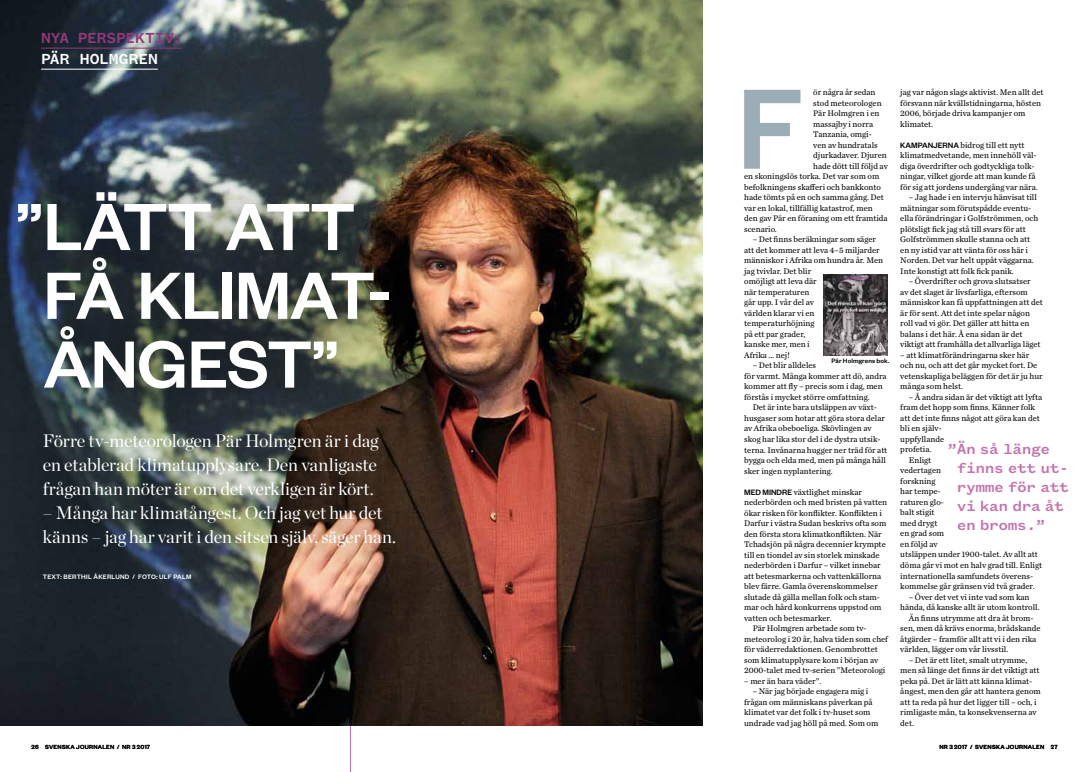
<style>
.page{position:relative;width:1089px;height:772px;background:#fff}
.page>*{position:absolute;margin:0;border:0;box-sizing:border-box;transform-origin:0 0}
.t1{font:500 125.2px "Founders Grotesk Mono";color:#9baeb7}
.t2{font:500 73.1px/68.7px "Founders Grotesk";letter-spacing:-.015em;color:#fff;text-align:center}
.t3{font:18px/24px "Chronicle Display";letter-spacing:-.005em;color:#fff;text-align:justify}
.t4{font:500 16px/19px "Founders Grotesk Mono";letter-spacing:-.03em;color:#c473ad}
.t5{font:500 16px "Founders Grotesk Mono";letter-spacing:-.01em;color:#96377a}
.t6{font:500 16px "Founders Grotesk Mono";color:#fff}
.t7{font:8.5px/10.5px "Chronicle Text G2";color:#000}
.t8{font:500 7px "Founders Grotesk";letter-spacing:.03em;color:#fff}
.t9{font:500 7px "Founders Grotesk";color:#000}
.t10{font:500 6.5px "Founders Grotesk";letter-spacing:.045em;color:#000}
.s1{font-family:"Founders Grotesk";font-weight:500}
</style>
<div class="page">
<hr style="left:350px;top:0;width:1px;height:771px;background:#c473ad">
<img style="left:0;top:0;width:702px;height:725px">
<hr style="left:41px;top:48px;width:141px;height:1px;background:#96377a">
<hr style="left:41px;top:69px;width:117px;height:1px;background:#fff">
<div style="left:0;top:141px;width:440px;height:305px;background:#000;opacity:.88"></div>
<div style="left:11px;top:401px;width:415px;height:216px;background:#000;opacity:.8"></div>
<img style="left:823px;top:275px;width:64px;height:81px">
<h3 class="t5" style="left:41px;top:29px;width:143px">nya perspektiv:</h3>
<h3 class="t6" style="left:41px;top:50px;width:118px">pär holmgren</h3>
<h2 class="t2" style="left:16px;top:188px;width:370px">”LÄTT ATT<br>FÅ KLIMAT-<br>ÅNG EST”</h2>
<h3 class="t3" style="left:43px;top:427px;width:337px">Förre tv-meteorologen Pär Holmgren är i dag en etablerad klimatupplysare. Den vanligaste frågan han möter är om det verkligen är kört.</h3>
<h3 class="t3" style="left:43px;top:499px;width:354px">– Många har klimatångest. Och jag vet hur det känns – jag har varit i den sitsen själv, säger han.</h3>
<p class="t8" style="left:43px;top:571px;width:149px">TEXT: BERTHIL ÅKERLUND / FOTO: ULF PALM</p>
<h1 class="t1" style="left:732px;top:59px;width:78px">F</h1>
<p class="t7" style="left:813px;top:86px;width:64px">ör några år sedan</p>
<p class="t7" style="left:813px;top:97px;width:70px">stod meteorologen</p>
<p class="t7" style="left:813px;top:107px;width:68px">Pär Holmgren i en</p>
<p class="t7" style="left:813px;top:118px;width:61px">massajby i norra</p>
<p class="t7" style="left:813px;top:128px;width:60px">Tanzania, omgi-</p>
<p class="t7" style="left:813px;top:139px;width:66px">ven av hundratals</p>
<p class="t7" style="left:813px;top:149px;width:75px">djurkadaver. Djuren</p>
<p class="t7" style="left:813px;top:160px;width:76px">hade dött till följd av</p>
<p class="t7" style="left:744px;top:170px;width:137px">en skoningslös torka. Det var som om</p>
<p class="t7" style="left:744px;top:181px;width:138px">befolkningens skafferi och bankkonto</p>
<p class="t7" style="left:744px;top:191px;width:141px">hade tömts på en och samma gång. Det</p>
<p class="t7" style="left:744px;top:202px;width:130px">var en lokal, tillfällig katastrof, men</p>
<p class="t7" style="left:744px;top:212px;width:145px">den gav Pär en föraning om ett framtida</p>
<p class="t7" style="left:744px;top:223px;width:34px">scenario.</p>
<p class="t7" style="left:744px;top:233px;width:141px;text-indent:8px">– Det finns beräkningar som säger att det kommer att leva 4–5 miljarder människor i Afrika om hundra år. Men jag tvivlar. Det blir<br>omöjligt att leva där<br>när temperaturen<br>går upp. I vår del av<br>världen klarar vi en temperaturhöjning<br>på ett par grader,<br>kanske mer, men i<br>Afrika … nej!</p>
<p class="t7" style="left:744px;top:359px;width:144px;text-indent:8px">– Det blir alldeles<br>för varmt. Många kommer att dö, andra kommer att fly – precis som i dag, men förstås i mycket större omfattning.</p>
<p class="t7" style="left:744px;top:401px;width:145px;text-indent:8px">Det är inte bara utsläppen av växt&shy;husgaser som hotar att göra stora delar av Afrika obeboeliga. Skövlingen av skog har lika stor del i de dystra utsik&shy;terna. Invånarna hugger ner träd för att bygga och elda med, men på många håll sker ingen nyplantering.</p>
<p class="t7" style="left:744px;top:485px;width:119px"><span class="s1">MED MINDRE</span> växtlighet minskar</p>
<p class="t7" style="left:744px;top:496px;width:144px">nederbörden och med bristen på vatten</p>
<p class="t7" style="left:744px;top:506px;width:139px">ökar risken för konflikter. Konflikten i</p>
<p class="t7" style="left:744px;top:517px;width:144px">Darfur i västra Sudan beskrivs ofta som</p>
<p class="t7" style="left:744px;top:527px;width:139px">den första stora klimatkonflikten. När</p>
<p class="t7" style="left:744px;top:538px;width:143px">Tchadsjön på några decennier krympte</p>
<p class="t7" style="left:744px;top:548px;width:137px">till en tiondel av sin storlek minskade</p>
<p class="t7" style="left:744px;top:559px;width:138px">nederbörden i Darfur – vilket innebar</p>
<p class="t7" style="left:744px;top:569px;width:139px">att betesmarkerna och vattenkällorna</p>
<p class="t7" style="left:744px;top:580px;width:135px">blev färre. Gamla överenskommelser</p>
<p class="t7" style="left:744px;top:590px;width:137px">slutade då gälla mellan folk och stam-</p>
<p class="t7" style="left:744px;top:601px;width:139px">mar och hård konkurrens uppstod om</p>
<p class="t7" style="left:744px;top:611px;width:89px">vatten och betesmarker.</p>
<p class="t7" style="left:752px;top:622px;width:115px">Pär Holmgren arbetade som tv-</p>
<p class="t7" style="left:744px;top:632px;width:145px">meteorolog i 20 år, halva tiden som chef</p>
<p class="t7" style="left:744px;top:643px;width:135px">för väderredaktionen. Genombrottet</p>
<p class="t7" style="left:744px;top:653px;width:135px">som klimatupplysare kom i början av</p>
<p class="t7" style="left:744px;top:664px;width:143px">2000-talet med tv-serien ”Meteorologi</p>
<p class="t7" style="left:744px;top:674px;width:79px">– mer än bara väder”.</p>
<p class="t7" style="left:744px;top:685px;width:136px;text-indent:8px">– När jag började engagera mig i frågan om människans påverkan på klimatet var det folk i tv-huset som undrade vad jag höll på med. Som om</p>
<p class="t9" style="left:831px;top:356px;width:59px">PÄR HOLMGRENS BOK.</p>
<p class="t7" style="left:900px;top:86px;width:145px">jag var någon slags aktivist. Men allt det försvann när kvällstidningarna, hösten<br>2006, började driva kampanjer om klimatet.</p>
<p class="t7" style="left:900px;top:139px;width:139px"><span class="s1">KAMPANJERNA</span> bidrog till ett nytt klimatmedvetande, men innehöll väl&shy;diga överdrifter och godtyckliga tolk&shy;ningar, vilket gjorde att man kunde få för sig att jordens undergång var nära.</p>
<p class="t7" style="left:900px;top:191px;width:139px;text-indent:8px">– Jag hade i en intervju hänvisat till mätningar som förutspådde eventu&shy;ella förändringar i Golfströmmen, och plötsligt fick jag stå till svars för att Golfströmmen skulle stanna och att en ny istid var att vänta för oss här i Norden. Det var helt uppåt väggarna.<br>Inte konstigt att folk fick panik.</p>
<p class="t7" style="left:900px;top:275px;width:144px;text-indent:8px">– Överdrifter och grova slutsatser<br>av det slaget är livsfarliga, eftersom människor kan få uppfattningen att det är för sent. Att det inte spelar någon roll vad vi gör. Det gäller att hitta en balans i det här. Å ena sidan är det viktigt att framhålla det allvarliga läget</p>
<p class="t7" style="left:900px;top:349px;width:144px">– att klimatförändringarna sker här och nu, och att det går mycket fort. De vetenskapliga beläggen för det är ju hur många som helst.</p>
<p class="t7" style="left:908px;top:391px;width:135px">– Å andra sidan är det viktigt att lyfta</p>
<p class="t7" style="left:900px;top:401px;width:136px">fram det hopp som finns. Känner folk</p>
<p class="t7" style="left:900px;top:412px;width:141px">att det inte finns något att göra kan det</p>
<p class="t7" style="left:900px;top:422px;width:43px">bli en själv-</p>
<p class="t7" style="left:900px;top:433px;width:45px">uppfyllande</p>
<p class="t7" style="left:900px;top:443px;width:33px">profetia.</p>
<p class="t7" style="left:908px;top:454px;width:24px">Enligt</p>
<p class="t7" style="left:900px;top:464px;width:42px">vedertagen</p>
<p class="t7" style="left:900px;top:475px;width:37px">forskning</p>
<p class="t7" style="left:900px;top:485px;width:42px">har tempe-</p>
<p class="t7" style="left:900px;top:496px;width:45px">raturen glo-</p>
<p class="t7" style="left:900px;top:506px;width:36px">balt stigit</p>
<p class="t7" style="left:900px;top:517px;width:39px">med drygt</p>
<p class="t7" style="left:900px;top:527px;width:45px">en grad som</p>
<p class="t7" style="left:900px;top:538px;width:39px">en följd av</p>
<p class="t7" style="left:900px;top:548px;width:139px">utsläppen under 1900-talet. Av allt att</p>
<p class="t7" style="left:900px;top:559px;width:143px">döma går vi mot en halv grad till. Enligt</p>
<p class="t7" style="left:900px;top:569px;width:134px">internationella samfundets överens-</p>
<p class="t7" style="left:900px;top:580px;width:136px">kommelse går gränsen vid två grader.</p>
<p class="t7" style="left:908px;top:590px;width:122px">– Över det vet vi inte vad som kan</p>
<p class="t7" style="left:900px;top:601px;width:141px">hända, då kanske allt är utom kontroll.</p>
<p class="t7" style="left:908px;top:611px;width:126px">Än finns utrymme att dra åt brom-</p>
<p class="t7" style="left:900px;top:622px;width:142px">sen, men då krävs enorma, brådskande</p>
<p class="t7" style="left:900px;top:632px;width:137px">åtgärder – framför allt att vi i den rika</p>
<p class="t7" style="left:900px;top:643px;width:109px">världen, lägger om vår livsstil.</p>
<p class="t7" style="left:900px;top:653px;width:142px;text-indent:8px">– Det är ett litet, smalt utrymme, men så länge det finns är det viktigt att peka på. Det är lätt att känna klimat&shy;ångest, men den går att hantera genom att ta reda på hur det ligger till – och, i rimligaste mån, ta konsekvenserna av det.</p>
<h3 class="t4" style="left:956px;top:439px;width:113px;text-indent:-9px">” Än så länge finns ett ut&shy;rymme för att vi kan dra åt en broms.”</h3>
<p class="t10" style="left:31px;top:742px;width:120px">26 SVENSKA JOURNALEN / NR 3 2017</p>
<p class="t10" style="left:939px;top:742px;width:120px">NR 3 2017 / SVENSKA JOURNALEN 27</p>
</div>
